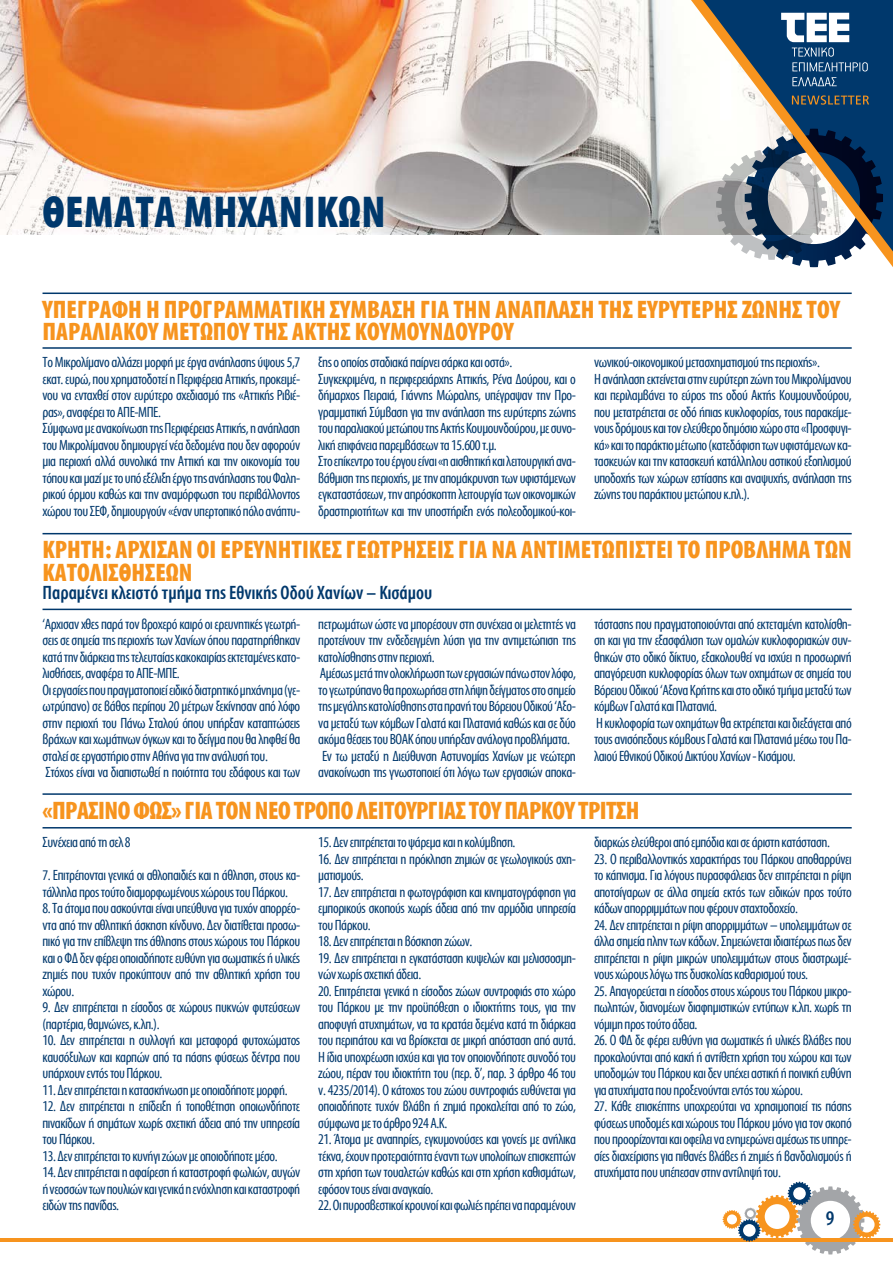
<style>
.page{position:relative;width:893px;height:1263px;background:#fff}
.page>*{position:absolute;margin:0;border:0;box-sizing:border-box;transform-origin:0 0}
.t1{font:700 45px "Myriad Condensed Greek";letter-spacing:.01em;color:#00386c}
.t2{font:700 25.5px/22.5px "Myriad Condensed Greek";color:#f7941e}
.t3{font:700 25.5px "Myriad Condensed Greek";letter-spacing:-.02em;color:#f7941e}
.t4{font:500 21px "Myriad Condensed Greek";color:#00386c}
.t5{font:500 19.5px "Myriad Condensed Greek";color:#00386c}
.t6{font:15px/16.5px "Myriad Condensed Greek";letter-spacing:-.03em;color:#00386c;text-align:justify}
</style>
<div class="page">
<hr style="left:0;top:1238px;width:893px;height:3px;background:#f7941e">
<svg style="left:723px;top:1182px;width:157px;height:72px"></svg>
<img style="left:0;top:0;width:691px;height:234px">
<svg style="left:691px;top:0;width:202px;height:267px"></svg>
<svg style="left:792px;top:95px;width:77px;height:10px"></svg>
<svg style="left:781px;top:13px;width:87px;height:58px"></svg>
<svg style="left:792px;top:77px;width:45px;height:9px"></svg>
<hr style="left:43px;top:293px;width:809px;height:1px;background:#00386c">
<hr style="left:43px;top:793px;width:809px;height:2px;background:#00386c">
<hr style="left:43px;top:533px;width:809px;height:1px;background:#00386c">
<hr style="left:43px;top:347px;width:809px;height:2px;background:#00386c">
<hr style="left:43px;top:827px;width:809px;height:1px;background:#00386c">
<hr style="left:43px;top:609px;width:809px;height:1px;background:#00386c">
<h1 class="t1" style="left:43px;top:189px;width:345px">ΘΕΜΑΤΑ ΜΗΧΑΝΙΚΩΝ</h1>
<h2 class="t2" style="left:43px;top:299px;width:799px">ΥΠΕΓΡΑΦΗ Η ΠΡΟΓΡΑΜΜΑΤΙΚΗ ΣΥΜΒΑΣΗ ΓΙΑ ΤΗΝ ΑΝΑΠΛΑΣΗ ΤΗΣ ΕΥΡΥΤΕΡΗΣ ΖΩΝΗΣ ΤΟΥ<br>ΠΑΡΑΛΙΑΚΟΥ ΜΕΤΩΠΟΥ ΤΗΣ ΑΚΤΗΣ ΚΟΥΜΟΥΝΔΟΥΡΟΥ</h2>
<p class="t6" style="left:43px;top:355px;width:259px;text-align:left">Το Μικρολίμανο αλλάζει μορφή με έργα ανάπλασης ύψους 5,7 εκατ. ευρώ, που χρηματοδοτεί η Περιφέρεια Αττικής, προκειμέ&shy;νου να ενταχθεί στον ευρύτερο σχεδιασμό της «Αττικής Ριβιέ&shy;ρας», αναφέρει το ΑΠΕ-ΜΠΕ.<br>Σύμφωνα με ανακοίνωση της Περιφέρειας Αττικής, η ανάπλαση του Μικρολίμανου δημιουργεί νέα δεδομένα που δεν αφορούν μια περιοχή αλλά συνολικά την Αττική και την οικονομία του τόπου και μαζί με το υπό εξέλιξη έργο της ανάπλασης του Φαλη&shy;ρικού όρμου καθώς και την αναμόρφωση του περιβάλλοντος χώρου του ΣΕΦ, δημιουργούν «έναν υπερτοπικό πόλο ανάπτυ-</p>
<p class="t6" style="left:318px;top:355px;width:259px;text-align:left">ξης ο οποίος σταδιακά παίρνει σάρκα και οστά».<br>Συγκεκριμένα, η περιφερειάρχης Αττικής, Ρένα Δούρου, και ο δήμαρχος Πειραιά, Γιάννης Μώραλης, υπέγραψαν την Προ&shy;γραμματική Σύμβαση για την ανάπλαση της ευρύτερης ζώνης του παραλιακού μετώπου της Ακτής Κουμουνδούρου, με συνο&shy;λική επιφάνεια παρεμβάσεων τα 15.600 τ.μ.<br>Στο επίκεντρο του έργου είναι «η αισθητική και λειτουργική ανα&shy;βάθμιση της περιοχής, με την απομάκρυνση των υφιστάμενων εγκαταστάσεων, την απρόσκοπτη λειτουργία των οικονομικών δραστηριοτήτων και την υποστήριξη ενός πολεοδομικού-κοι-</p>
<p class="t6" style="left:594px;top:355px;width:259px;text-align:left">νωνικού-οικονομικού μετασχηματισμού της περιοχής».<br>Η ανάπλαση εκτείνεται στην ευρύτερη ζώνη του Μικρολίμανου και περιλαμβάνει το εύρος της οδού Ακτής Κουμουνδούρου, που μετατρέπεται σε οδό ήπιας κυκλοφορίας, τους παρακείμε&shy;νους δρόμους και τον ελεύθερο δημόσιο χώρο στα «Προσφυγι&shy;κά» και το παράκτιο μέτωπο (κατεδάφιση των υφιστάμενων κα&shy;τασκευών και την κατασκευή κατάλληλου αστικού εξοπλισμού υποδοχής των χώρων εστίασης και αναψυχής, ανάπλαση της ζώνης του παράκτιου μετώπου κ.πλ.).</p>
<h2 class="t2" style="left:43px;top:539px;width:811px">ΚΡΗΤΗ: ΆΡΧΙΣΑΝ ΟΙ ΕΡΕΥΝΗΤΙΚΕΣ ΓΕΩΤΡΗΣΕΙΣ ΓΙΑ ΝΑ ΑΝΤΙΜΕΤΩΠΙΣΤΕΙ ΤΟ ΠΡΟΒΛΗΜΑ ΤΩΝ<br>ΚΑΤΟΛΙΣΘΗΣΕΩΝ</h2>
<h3 class="t5" style="left:43px;top:582px;width:392px">Παραμένει κλειστό τμήμα της Εθνικής Οδού Χανίων – Κισάμου</h3>
<p class="t6" style="left:43px;top:616px;width:259px;text-align:left">‘Αρχισαν χθες παρά τον βροχερό καιρό οι ερευνητικές γεωτρή&shy;σεις σε σημεία της περιοχής των Χανίων όπου παρατηρήθηκαν κατά την διάρκεια της τελευταίας κακοκαιρίας εκτεταμένες κατο&shy;λισθήσεις, αναφέρει το ΑΠΕ-ΜΠΕ.<br>Οι εργασίες που πραγματοποιεί ειδικό διατρητικό μηχάνημα (γε&shy;ωτρύπανο) σε βάθος περίπου 20 μέτρων ξεκίνησαν από λόφο στην περιοχή του Πάνω Σταλού όπου υπήρξαν καταπτώσεις βράχων και χωμάτινων όγκων και το δείγμα που θα ληφθεί θα σταλεί σε εργαστήριο στην Αθήνα για την ανάλυσή του.<br>Στόχος είναι να διαπιστωθεί η ποιότητα του εδάφους και των</p>
<p class="t6" style="left:318px;top:616px;width:259px;text-align:left">πετρωμάτων ώστε να μπορέσουν στη συνέχεια οι μελετητές να προτείνουν την ενδεδειγμένη λύση για την αντιμετώπιση της κατολίσθησης στην περιοχή.<br>Αμέσως μετά την ολοκλήρωση των εργασιών πάνω στον λόφο, το γεωτρύπανο θα προχωρήσει στη λήψη δείγματος στο σημείο της μεγάλης κατολίσθησης στα πρανή του Βόρειου Οδικού ‘Αξο&shy;να μεταξύ των κόμβων Γαλατά και Πλατανιά καθώς και σε δύο ακόμα θέσεις του ΒΟΑΚ όπου υπήρξαν ανάλογα προβλήματα.<br>Εν τω μεταξύ η Διεύθυνση Αστυνομίας Χανίων με νεώτερη ανακοίνωση της γνωστοποιεί ότι λόγω των εργασιών αποκα-</p>
<p class="t6" style="left:594px;top:616px;width:259px;text-align:left">τάστασης που πραγματοποιούνται από εκτεταμένη κατολίσθη&shy;ση και για την εξασφάλιση των ομαλών κυκλοφοριακών συν&shy;θηκών στο οδικό δίκτυο, εξακολουθεί να ισχύει η προσωρινή απαγόρευση κυκλοφορίας όλων των οχημάτων σε σημεία του Βόρειου Οδικού ‘Αξονα Κρήτης και στο οδικό τμήμα μεταξύ των κόμβων Γαλατά και Πλατανιά.<br>Η κυκλοφορία των οχημάτων θα εκτρέπεται και διεξάγεται από τους ανισόπεδους κόμβους Γαλατά και Πλατανιά μέσω του Πα&shy;λαιού Εθνικού Οδικού Δικτύου Χανίων - Κισάμου.</p>
<h2 class="t3" style="left:43px;top:797px;width:599px">«ΠΡΑΣΙΝΟ ΦΩΣ» ΓΙΑ ΤΟΝ ΝΕΟ ΤΡΟΠΟ ΛΕΙΤΟΥΡΓΙΑΣ ΤΟΥ ΠΑΡΚΟΥ ΤΡΙΤΣΗ</h2>
<p class="t6" style="left:43px;top:834px;width:90px">Συνέχεια από τη σελ 8</p>
<p class="t6" style="left:43px;top:867px;width:259px">7. Επιτρέπονται γενικά οι αθλοπαιδιές και η άθληση, στους κα&shy;τάλληλα προς τούτο διαμορφωμένους χώρους του Πάρκου.</p>
<p class="t6" style="left:43px;top:900px;width:259px">8. Τα άτομα που ασκούνται είναι υπεύθυνα για τυχόν απορρέο&shy;ντα από την αθλητική άσκηση κίνδυνο. Δεν διατίθεται προσω&shy;πικό για την επίβλεψη της άθλησης στους χώρους του Πάρκου και ο ΦΔ δεν φέρει οποιαδήποτε ευθύνη για σωματικές ή υλικές ζημιές που τυχόν προκύπτουν από την αθλητική χρήση του χώρου.</p>
<p class="t6" style="left:43px;top:999px;width:259px">9. Δεν επιτρέπεται η είσοδος σε χώρους πυκνών φυτεύσεων (παρτέρια, θαμνώνες, κ.λπ.).</p>
<p class="t6" style="left:43px;top:1032px;width:259px">10. Δεν επιτρέπεται η συλλογή και μεταφορά φυτοχώματος καυσόξυλων και καρπών από τα πάσης φύσεως δέντρα που υπάρχουν εντός του Πάρκου.</p>
<p class="t6" style="left:43px;top:1082px;width:247px">11. Δεν επιτρέπεται η κατασκήνωση με οποιαδήποτε μορφή.</p>
<p class="t6" style="left:43px;top:1098px;width:259px">12. Δεν επιτρέπεται η επίδειξη ή τοποθέτηση οποιωνδήποτε πινακίδων ή σημάτων χωρίς σχετική άδεια από την υπηρεσία του Πάρκου.</p>
<p class="t6" style="left:43px;top:1148px;width:237px">13. Δεν επιτρέπεται το κυνήγι ζώων με οποιοδήποτε μέσο.</p>
<p class="t6" style="left:43px;top:1164px;width:259px">14. Δεν επιτρέπεται η αφαίρεση ή καταστροφή φωλιών, αυγών ή νεοσσών των πουλιών και γενικά η ενόχληση και καταστροφή ειδών της πανίδας.</p>
<p class="t6" style="left:318px;top:834px;width:199px">15. Δεν επιτρέπεται το ψάρεμα και η κολύμβηση.</p>
<p class="t6" style="left:318px;top:851px;width:259px">16. Δεν επιτρέπεται η πρόκληση ζημιών σε γεωλογικούς σχη&shy;ματισμούς.</p>
<p class="t6" style="left:318px;top:884px;width:259px">17. Δεν επιτρέπεται η φωτογράφιση και κινηματογράφηση για εμπορικούς σκοπούς χωρίς άδεια από την αρμόδια υπηρεσία του Πάρκου.</p>
<p class="t6" style="left:318px;top:933px;width:156px">18. Δεν επιτρέπεται η βόσκηση ζώων.</p>
<p class="t6" style="left:318px;top:950px;width:259px">19. Δεν επιτρέπεται η εγκατάσταση κυψελών και μελισσοσμη&shy;νών χωρίς σχετική άδεια.</p>
<p class="t6" style="left:318px;top:983px;width:259px">20. Επιτρέπεται γενικά η είσοδος ζώων συντροφιάς στο χώρο του Πάρκου με την προϋπόθεση ο ιδιοκτήτης τους, για την αποφυγή ατυχημάτων, να τα κρατάει δεμένα κατά τη διάρκεια του περιπάτου και να βρίσκεται σε μικρή απόσταση από αυτά.<br>Η ίδια υποχρέωση ισχύει και για τον οποιονδήποτε συνοδό του ζώου, πέραν του ιδιοκτήτη του (περ. δ’, παρ. 3 άρθρο 46 του ν. 4235/2014). Ο κάτοχος του ζώου συντροφιάς ευθύνεται για οποιαδήποτε τυχόν βλάβη ή ζημιά προκαλείται από το ζώο, σύμφωνα με το άρθρο 924 Α.Κ.</p>
<p class="t6" style="left:318px;top:1131px;width:259px">21. Άτομα με αναπηρίες, εγκυμονούσες και γονείς με ανήλικα τέκνα, έχουν προτεραιότητα έναντι των υπολοίπων επισκεπτών στη χρήση των τουαλετών καθώς και στη χρήση καθισμάτων, εφόσον τους είναι αναγκαίο.</p>
<p class="t6" style="left:318px;top:1197px;width:259px">22. Οι πυροσβεστικοί κρουνοί και φωλιές πρέπει να παραμένουν</p>
<p class="t6" style="left:594px;top:834px;width:237px">διαρκώς ελεύθεροι από εμπόδια και σε άριστη κατάσταση.</p>
<p class="t6" style="left:594px;top:851px;width:259px">23. Ο περιβαλλοντικός χαρακτήρας του Πάρκου αποθαρρύνει το κάπνισμα. Για λόγους πυρασφάλειας δεν επιτρέπεται η ρίψη αποτσίγαρων σε άλλα σημεία εκτός των ειδικών προς τούτο κάδων απορριμμάτων που φέρουν σταχτοδοχείο.</p>
<p class="t6" style="left:594px;top:917px;width:259px">24. Δεν επιτρέπεται η ρίψη απορριμμάτων – υπολειμμάτων σε άλλα σημεία πλην των κάδων. Σημειώνεται ιδιαιτέρως πως δεν επιτρέπεται η ρίψη μικρών υπολειμμάτων στους διαστρωμέ&shy;νους χώρους λόγω της δυσκολίας καθαρισμού τους.</p>
<p class="t6" style="left:594px;top:983px;width:259px">25. Απαγορεύεται η είσοδος στους χώρους του Πάρκου μικρο&shy;πωλητών, διανομέων διαφημιστικών εντύπων κ.λπ. χωρίς τη νόμιμη προς τούτο άδεια.</p>
<p class="t6" style="left:594px;top:1032px;width:259px">26. Ο ΦΔ δε φέρει ευθύνη για σωματικές ή υλικές βλάβες που προκαλούνται από κακή ή αντίθετη χρήση του χώρου και των υποδομών του Πάρκου και δεν υπέχει αστική ή ποινική ευθύνη για ατυχήματα που προξενούνται εντός του χώρου.</p>
<p class="t6" style="left:594px;top:1098px;width:259px">27. Κάθε επισκέπτης υποχρεούται να χρησιμοποιεί τις πάσης φύσεως υποδομές και χώρους του Πάρκου μόνο για τον σκοπό που προορίζονται και οφείλει να ενημερώνει αμέσως τις υπηρε&shy;σίες διαχείρισης για πιθανές βλάβες ή ζημιές ή βανδαλισμούς ή ατυχήματα που υπέπεσαν στην αντίληψή του.</p>
<h3 class="t4" style="left:826px;top:1208px;width:10px">9</h3>
</div>
